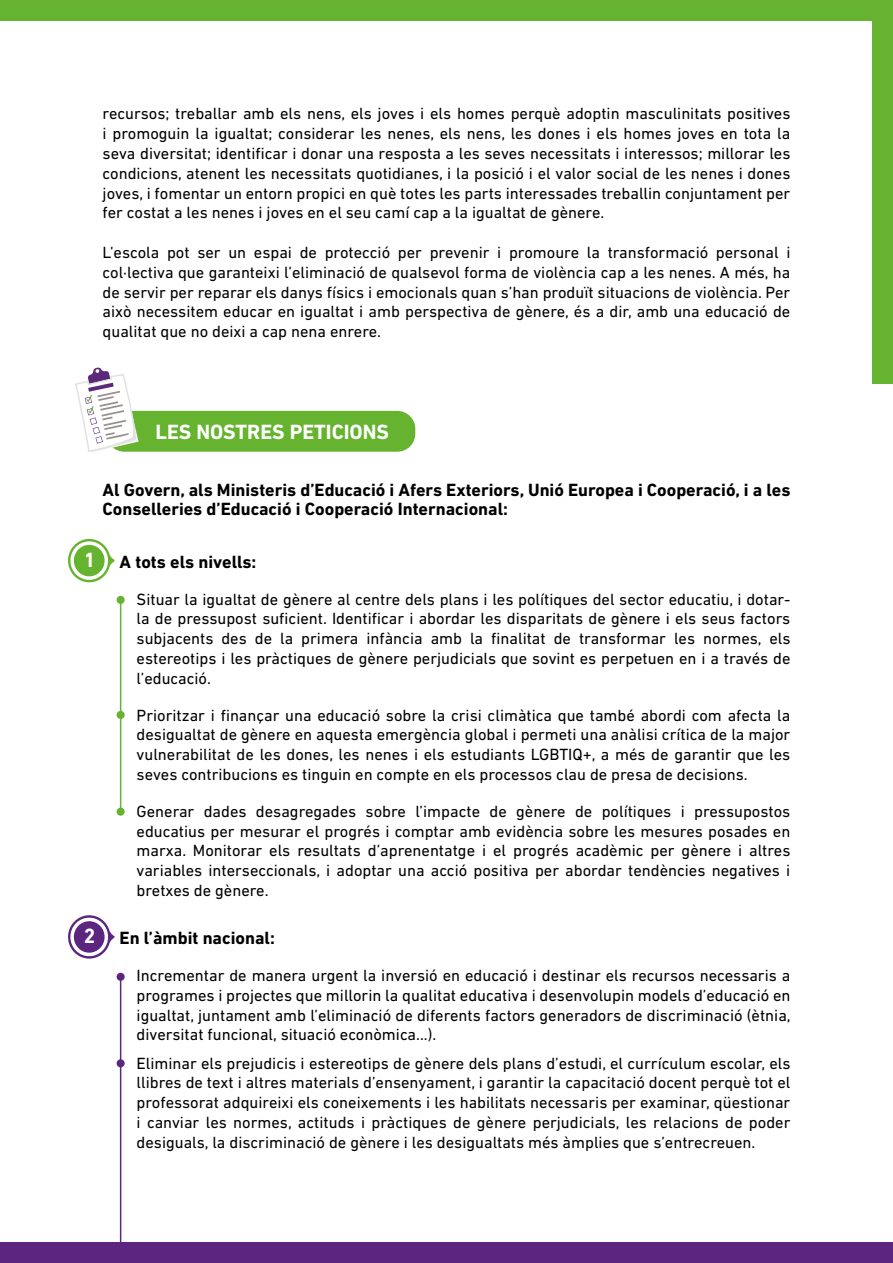
<style>
.page{position:relative;width:893px;height:1263px;background:#fff}
.page>*{position:absolute;margin:0;border:0;box-sizing:border-box;transform-origin:0 0}
.t1{font:700 21px "DIN Next LT Pro";color:#fff}
.t2{font:700 18px/19.8px "DIN Next LT Pro";color:#000}
.t3{font:16.5px/19.8px "DIN Next LT Pro";color:#000;text-align:justify}
</style>
<div class="page">
<div style="left:106px;top:411px;width:309px;height:41px;background:#65b32e;border-radius:18px"></div>
<svg style="left:75px;top:367px;width:64px;height:85px"></svg>
<div style="left:0;top:0;width:893px;height:21px;background:#65b32e"></div>
<div style="left:0;top:1242px;width:893px;height:21px;background:#5c257f"></div>
<div style="left:873px;top:0;width:20px;height:384px;background:#65b32e"></div>
<hr style="left:120px;top:601px;width:1px;height:211px;background:#65b32e">
<div style="left:117px;top:596px;width:8px;height:8px;background:#65b32e;border-radius:50%"></div>
<div style="left:117px;top:711px;width:8px;height:8px;background:#65b32e;border-radius:50%"></div>
<div style="left:117px;top:808px;width:8px;height:8px;background:#65b32e;border-radius:50%"></div>
<svg style="left:68px;top:539px;width:47px;height:43px"></svg>
<hr style="left:120px;top:975px;width:1px;height:288px;background:#5c257f">
<div style="left:117px;top:973px;width:8px;height:8px;background:#5c257f;border-radius:50%"></div>
<svg style="left:68px;top:915px;width:47px;height:44px"></svg>
<div style="left:117px;top:1059px;width:8px;height:8px;background:#5c257f;border-radius:50%"></div>
<p class="t3" style="left:103px;top:104px;width:689px">recursos; treballar amb els nens, els joves i els homes perquè adoptin masculinitats positives i promoguin la igualtat; considerar les nenes, els nens, les dones i els homes joves en tota la seva diversitat; identificar i donar una resposta a les seves necessitats i interessos; millorar les condicions, atenent les necessitats quotidianes, i la posició i el valor social de les nenes i dones joves, i fomentar un entorn propici en què totes les parts interessades treballin conjuntament per fer costat a les nenes i joves en el seu camí cap a la igualtat de gènere.</p>
<p class="t3" style="left:103px;top:242px;width:689px">L’escola pot ser un espai de protecció per prevenir i promoure la transformació personal i col·lectiva que garanteixi l’eliminació de qualsevol forma de violència cap a les nenes. A més, ha de servir per reparar els danys físics i emocionals quan s’han produït situacions de violència. Per això necessitem educar en igualtat i amb perspectiva de gènere, és a dir, amb una educació de qualitat que no deixi a cap nena enrere.</p>
<p class="t1" style="left:155px;top:419px;width:235px">LES NOSTRES PETICIONS</p>
<p class="t1" style="left:84px;top:547px;width:13px">1</p>
<p class="t1" style="left:84px;top:924px;width:13px">2</p>
<p class="t2" style="left:103px;top:479px;width:689px">Al Govern, als Ministeris d’Educació i Afers Exteriors, Unió Europea i Cooperació, i a les<br>Conselleries d’Educació i Cooperació Internacional:</p>
<p class="t2" style="left:120px;top:552px;width:138px">A tots els nivells:</p>
<p class="t3" style="left:137px;top:589px;width:655px">Situar la igualtat de gènere al centre dels plans i les polítiques del sector educatiu, i dotar&shy;la de pressupost suficient. Identificar i abordar les disparitats de gènere i els seus factors subjacents des de la primera infància amb la finalitat de transformar les normes, els estereotips i les pràctiques de gènere perjudicials que sovint es perpetuen en i a través de l’educació.</p>
<p class="t3" style="left:137px;top:705px;width:655px">Prioritzar i finançar una educació sobre la crisi climàtica que també abordi com afecta la desigualtat de gènere en aquesta emergència global i permeti una anàlisi crítica de la major vulnerabilitat de les dones, les nenes i els estudiants LGBTIQ+, a més de garantir que les seves contribucions es tinguin en compte en els processos clau de presa de decisions.</p>
<p class="t3" style="left:137px;top:801px;width:655px">Generar dades desagregades sobre l’impacte de gènere de polítiques i pressupostos educatius per mesurar el progrés i comptar amb evidència sobre les mesures posades en marxa. Monitorar els resultats d’aprenentatge i el progrés acadèmic per gènere i altres variables interseccionals, i adoptar una acció positiva per abordar tendències negatives i bretxes de gènere.</p>
<p class="t2" style="left:120px;top:928px;width:157px">En l’àmbit nacional:</p>
<p class="t3" style="left:137px;top:965px;width:656px">Incrementar de manera urgent la inversió en educació i destinar els recursos necessaris a programes i projectes que millorin la qualitat educativa i desenvolupin models d’educació en igualtat, juntament amb l’eliminació de diferents factors generadors de discriminació (ètnia, diversitat funcional, situació econòmica...).</p>
<p class="t3" style="left:137px;top:1053px;width:655px">Eliminar els prejudicis i estereotips de gènere dels plans d’estudi, el currículum escolar, els llibres de text i altres materials d’ensenyament, i garantir la capacitació docent perquè tot el professorat adquireixi els coneixements i les habilitats necessaris per examinar, qüestionar i canviar les normes, actituds i pràctiques de gènere perjudicials, les relacions de poder desiguals, la discriminació de gènere i les desigualtats més àmplies que s’entrecreuen.</p>
</div>
